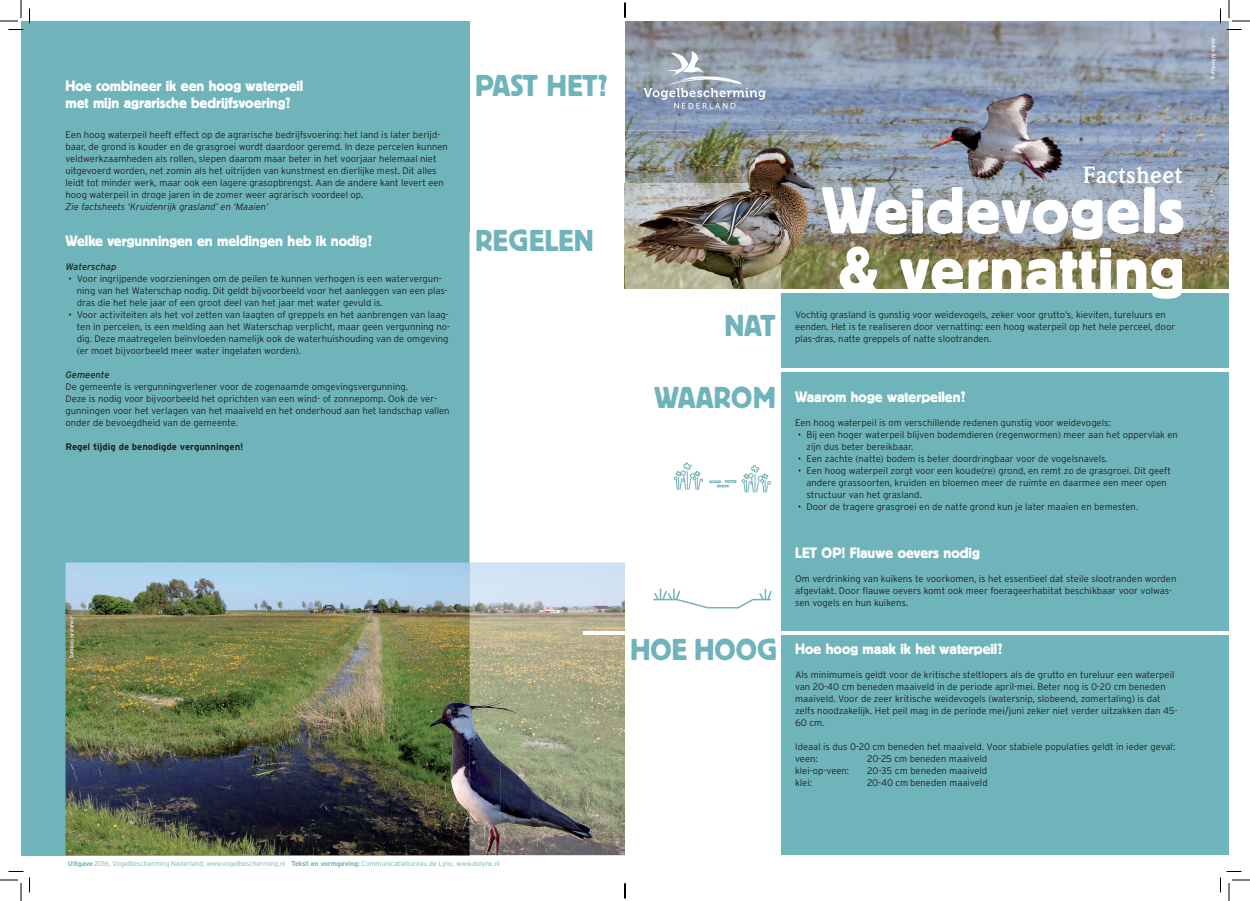
<style>
.page{position:relative;width:1250px;height:901px;background:#fff}
.page>*{position:absolute;margin:0;border:0;box-sizing:border-box;transform-origin:0 0}
.t1{font:66px/59px "Block BE";letter-spacing:.02em;color:#fff}
.t2{font:30px "Block BE";color:#6fb4ba}
.t3{font:30px "Block BE";letter-spacing:.02em;color:#6fb4ba}
.t4{font:700 23px "Weidemann Std";letter-spacing:.02em;color:#fff}
.t5{font:15px/17px "Block BE";color:#fff}
.t6{font:300 9.5px/12px "Interstate";color:#231f20}
.t7{font:italic 300 9.5px "Interstate";color:#231f20}
.t8{font:700 9.5px "Interstate";color:#231f20}
.t9{font:italic 9.5px "Interstate";color:#231f20}
.t10{font:300 7px "Interstate";letter-spacing:-.01em;color:#6fb4ba}
.t11{font:5.5px "Interstate";color:#fff}
.s1{font-weight:700}
</style>
<div class="page">
<div style="left:21px;top:21px;width:449px;height:834px;background:#6fb4ba"></div>
<img style="left:66px;top:562px;width:404px;height:293px">
<svg style="left:470px;top:562px;width:155px;height:294px;background:#aeb09c"></svg>
<img style="left:429px;top:702px;width:41px;height:112px">
<img style="left:470px;top:685px;width:51px;height:34px">
<img style="left:470px;top:719px;width:30px;height:136px">
<img style="left:500px;top:761px;width:31px;height:66px">
<img style="left:531px;top:789px;width:61px;height:51px">
<div style="left:781px;top:293px;width:448px;height:562px;background:#6fb4ba"></div>
<img style="left:625px;top:21px;width:604px;height:268px">
<svg style="left:643px;top:51px;width:122px;height:58px;background:#9ba7b6"></svg>
<img style="left:624px;top:183px;width:1px;height:106px">
<img style="left:754px;top:130px;width:129px;height:65px">
<img style="left:689px;top:130px;width:65px;height:53px">
<img style="left:625px;top:130px;width:64px;height:53px">
<img style="left:781px;top:195px;width:102px;height:94px">
<img style="left:625px;top:183px;width:156px;height:106px">
<hr style="left:570px;top:368px;width:659px;height:3px;background:#fff">
<svg style="left:653px;top:589px;width:119px;height:20px"></svg>
<hr style="left:583px;top:631px;width:646px;height:4px;background:#fff">
<svg style="left:674px;top:462px;width:29px;height:28px"></svg>
<svg style="left:709px;top:465px;width:62px;height:28px"></svg>
<svg style="left:0;top:0;width:30px;height:30px"></svg>
<svg style="left:0;top:871px;width:30px;height:30px"></svg>
<svg style="left:1219px;top:0;width:31px;height:30px"></svg>
<svg style="left:1220px;top:871px;width:30px;height:30px"></svg>
<svg style="left:624px;top:3px;width:2px;height:15px"></svg>
<svg style="left:624px;top:883px;width:2px;height:15px"></svg>
<h3 class="t5" style="left:66px;top:76px;width:239px">Hoe combineer ik een hoog waterpeil met mijn agrarische bedrijfsvoering?</h3>
<p class="t6" style="left:66px;top:128px;width:384px">Een hoog waterpeil heeft effect op de agrarische bedrijfsvoering: het land is later berijd&shy;baar, de grond is kouder en de grasgroei wordt daardoor geremd. In deze percelen kunnen veldwerkzaamheden als rollen, slepen daarom maar beter in het voorjaar helemaal niet uitgevoerd worden, net zomin als het uitrijden van kunstmest en dierlijke mest. Dit alles leidt tot minder werk, maar ook een lagere grasopbrengst. Aan de andere kant levert een hoog waterpeil in droge jaren in de zomer weer agrarisch voordeel op.</p>
<p class="t7" style="left:66px;top:200px;width:204px">Zie factsheets ‘Kruidenrijk grasland’ en ‘Maaien’</p>
<h3 class="t5" style="left:66px;top:231px;width:308px">Welke vergunningen en meldingen heb ik nodig?</h3>
<p class="t9" style="left:66px;top:260px;width:52px">Waterschap</p>
<p class="t6" style="left:77px;top:272px;width:372px;text-indent:-9px">• Voor ingrijpende voorzieningen om de peilen te kunnen verhogen is een watervergun&shy;ning van het Waterschap nodig. Dit geldt bijvoorbeeld voor het aanleggen van een plas&shy;dras die het hele jaar of een groot deel van het jaar met water gevuld is.</p>
<p class="t6" style="left:77px;top:308px;width:375px;text-indent:-9px">• Voor activiteiten als het vol zetten van laagten of greppels en het aanbrengen van laag&shy;ten in percelen, is een melding aan het Waterschap verplicht, maar geen vergunning no&shy;dig. Deze maatregelen beïnvloeden namelijk ook de waterhuishouding van de omgeving (er moet bijvoorbeeld meer water ingelaten worden).</p>
<p class="t9" style="left:65px;top:368px;width:46px">Gemeente</p>
<p class="t6" style="left:65px;top:380px;width:385px">De gemeente is vergunningverlener voor de zogenaamde omgevingsvergunning.<br>Deze is nodig voor bijvoorbeeld het oprichten van een wind- of zonnepomp. Ook de ver&shy;gunningen voor het verlagen van het maaiveld en het onderhoud aan het landschap vallen onder de bevoegdheid van de gemeente.</p>
<p class="t8" style="left:65px;top:440px;width:179px">Regel tijdig de benodigde vergunningen!</p>
<p class="t11" style="left:76px;top:616px;width:44px;rotate:90deg">Jouke Altenburg</p>
<h2 class="t2" style="left:475px;top:68px;width:134px">PAST HET?</h2>
<h2 class="t3" style="left:475px;top:224px;width:120px">REGELEN</h2>
<h2 class="t2" style="left:725px;top:308px;width:52px">NAT</h2>
<h2 class="t2" style="left:654px;top:380px;width:123px">WAAROM</h2>
<h2 class="t2" style="left:630px;top:632px;width:148px">HOE HOOG</h2>
<h3 class="t4" style="left:1083px;top:161px;width:101px">Factsheet</h3>
<h1 class="t1" style="left:822px;top:179px;width:364px">Weidevogels &amp; vernatting</h1>
<p class="t6" style="left:795px;top:308px;width:381px">Vochtig grasland is gunstig voor weidevogels, zeker voor grutto’s, kieviten, tureluurs en eenden. Het is te realiseren door vernatting: een hoog waterpeil op het hele perceel, door plas-dras, natte greppels of natte slootranden.</p>
<h3 class="t5" style="left:795px;top:387px;width:172px">Waarom hoge waterpeilen?</h3>
<p class="t6" style="left:795px;top:416px;width:317px">Een hoog waterpeil is om verschillende redenen gunstig voor weidevogels:</p>
<p class="t6" style="left:806px;top:428px;width:373px;text-indent:-9px">• Bij een hoger waterpeil blijven bodemdieren (regenwormen) meer aan het oppervlak en zijn dus beter bereikbaar.</p>
<p class="t6" style="left:798px;top:452px;width:311px">• Een zachte (natte) bodem is beter doordringbaar voor de vogelsnavels.</p>
<p class="t6" style="left:806px;top:464px;width:366px;text-indent:-9px">• Een hoog waterpeil zorgt voor een koude(re) grond, en remt zo de grasgroei. Dit geeft andere grassoorten, kruiden en bloemen meer de ruimte en daarmee een meer open structuur van het grasland.</p>
<p class="t6" style="left:798px;top:500px;width:342px">• Door de tragere grasgroei en de natte grond kun je later maaien en bemesten.</p>
<h3 class="t5" style="left:795px;top:543px;width:186px">LET OP! Flauwe oevers nodig</h3>
<p class="t6" style="left:795px;top:572px;width:383px">Om verdrinking van kuikens te voorkomen, is het essentieel dat steile slootranden worden afgevlakt. Door flauwe oevers komt ook meer foerageerhabitat beschikbaar voor volwas&shy;sen vogels en hun kuikens.</p>
<h3 class="t5" style="left:795px;top:639px;width:209px">Hoe hoog maak ik het waterpeil?</h3>
<p class="t6" style="left:795px;top:668px;width:384px">Als minimumeis geldt voor de kritische steltlopers als de grutto en tureluur een waterpeil van 20-40 cm beneden maaiveld in de periode april-mei. Beter nog is 0-20 cm beneden maaiveld. Voor de zeer kritische weidevogels (watersnip, slobeend, zomertaling) is dat zelfs noodzakelijk. Het peil mag in de periode mei/juni zeker niet verder uitzakken dan 45- 60 cm.</p>
<p class="t6" style="left:795px;top:740px;width:382px">Ideaal is dus 0-20 cm beneden het maaiveld. Voor stabiele populaties geldt in ieder geval: veen:</p>
<p class="t6" style="left:867px;top:752px;width:122px">20-25 cm beneden maaiveld</p>
<p class="t6" style="left:795px;top:764px;width:56px">klei-op-veen:</p>
<p class="t6" style="left:867px;top:764px;width:121px">20-35 cm beneden maaiveld</p>
<p class="t6" style="left:795px;top:776px;width:18px">klei:</p>
<p class="t6" style="left:867px;top:776px;width:122px">20-40 cm beneden maaiveld</p>
<p class="t11" style="left:1217px;top:37px;width:44px;rotate:90deg">Jouke Altenburg</p>
<p class="t10" style="left:68px;top:859px;width:433px"><span class="s1">Uitgave</span> 2016, Vogelbescherming Nederland, www.vogelbescherming.nl <span class="s1">Tekst en vormgeving:</span> Communicatiebureau de Lynx, www.delynx.nl</p>
</div>
